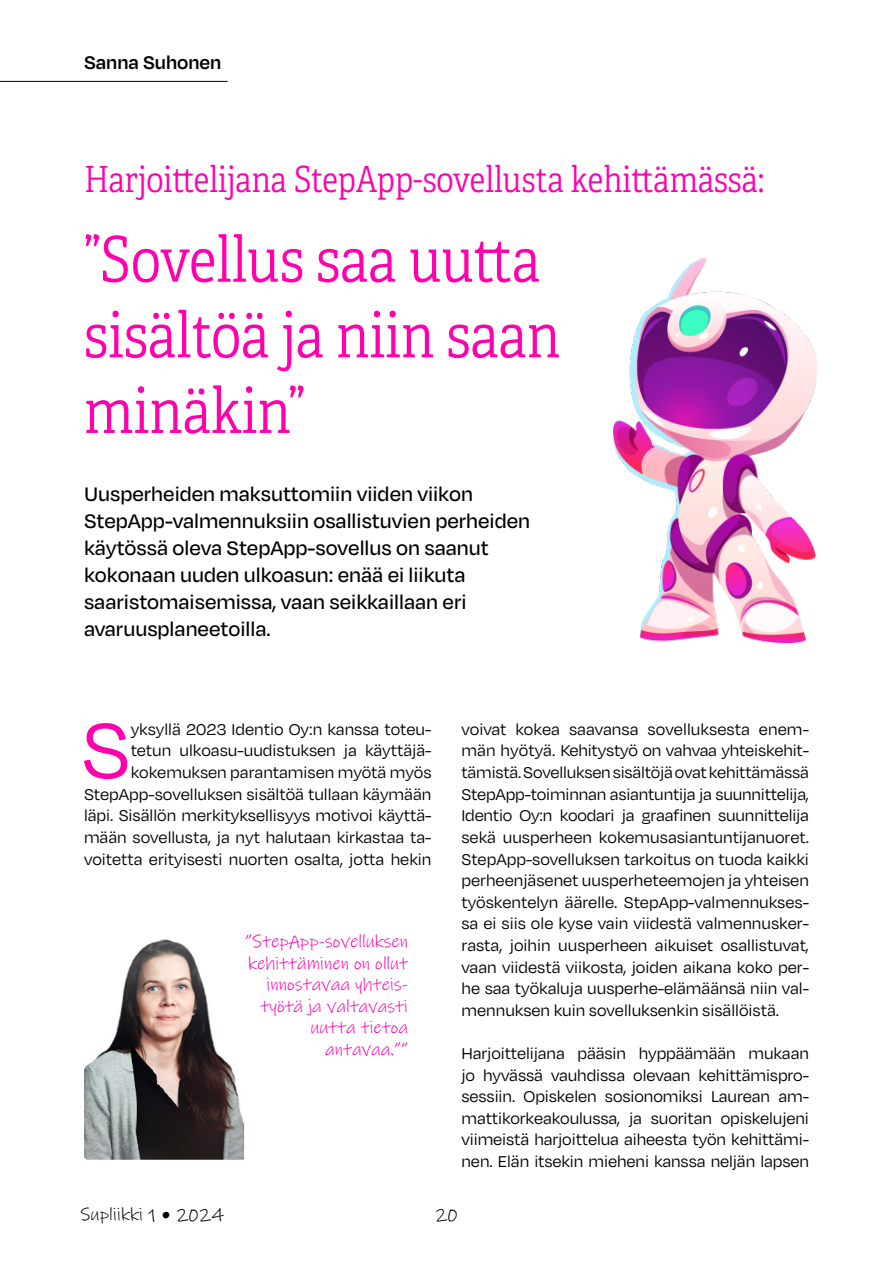
<style>
.page{position:relative;width:893px;height:1263px;background:#fff}
.page>*{position:absolute;margin:0;border:0;box-sizing:border-box;transform-origin:0 0}
.Dropcap{font:90px "Degular";color:#ff00ae}
.t1{font:300 63px "Adelle Condensed";color:#ff00ae}
.t2{font:300 36px "Adelle Condensed";color:#ff00ae}
.Ingressi{font:500 22.5px "Degular";color:#000}
.Leipis{font:600 21px "Degular";color:#000}
.Dropcap-2{font:18px/21.6px "Degular";color:#000;text-align:right}
.Leipis-2{font:18px/21.6px "Degular";letter-spacing:-.005em;color:#000;text-align:justify}
.Erikoisotsikko{font:18px/21.6px "Ink Free";color:#ff00ae}
.t3{font:18px "Ink Free";letter-spacing:.01em;color:#000}
</style>
<div class="page">
<img style="left:84px;top:939px;width:160px;height:221px">
<hr style="left:0;top:81px;width:228px;height:1px;background:#000">
<img style="left:614px;top:258px;width:203px;height:386px">
<p class="Leipis" style="left:84px;top:50px;width:139px">Sanna Suhonen</p>
<p class="t2" style="left:84px;top:157px;width:682px">Harjoittelijana StepApp-sovellusta kehittämässä:</p>
<p class="t1" style="left:84px;top:222px;width:458px">”Sovellus saa uutta</p>
<p class="t1" style="left:84px;top:297px;width:478px">sisältöä ja niin saan</p>
<p class="t1" style="left:84px;top:373px;width:223px">minäkin”</p>
<p class="Ingressi" style="left:84px;top:481px;width:391px">Uusperheiden maksuttomiin viiden viikon</p>
<p class="Ingressi" style="left:84px;top:508px;width:448px">StepApp-valmennuksiin osallistuvien perheiden</p>
<p class="Ingressi" style="left:84px;top:535px;width:406px">käytössä oleva StepApp-sovellus on saanut</p>
<p class="Ingressi" style="left:84px;top:562px;width:383px">kokonaan uuden ulkoasun: enää ei liikuta</p>
<p class="Ingressi" style="left:84px;top:589px;width:384px">saaristomaisemissa, vaan seikkaillaan eri</p>
<p class="Ingressi" style="left:84px;top:616px;width:188px">avaruusplaneetoilla.</p>
<p class="Dropcap" style="left:81px;top:696px;width:51px">S</p>
<p class="Dropcap-2" style="left:84px;top:718px;width:349px">yksyllä 2023 Identio Oy:n kanssa toteu-<br>tetun ulkoasu-uudistuksen ja käyttäjä&shy;kokemuksen parantamisen myötä myös StepApp-sovelluksen sisältöä tullaan käymään läpi. Sisällön merkityksellisyys motivoi käyttä&shy;mään sovellusta, ja nyt halutaan kirkastaa ta&shy;voitetta erityisesti nuorten osalta, jotta hekin</p>
<p class="Dropcap-2" style="left:461px;top:718px;width:349px;text-align:justify">voivat kokea saavansa sovelluksesta enem&shy;män hyötyä. Kehitystyö on vahvaa yhteiskehit&shy;tämistä. Sovelluksen sisältöjä ovat kehittämässä StepApp-toiminnan asiantuntija ja suunnittelija, Identio Oy:n koodari ja graafinen suunnittelija sekä uusperheen kokemusasiantuntijanuoret.<br>StepApp-sovelluksen tarkoitus on tuoda kaikki perheenjäsenet uusperheteemojen ja yhteisen työskentelyn äärelle. StepApp-valmennukses&shy;sa ei siis ole kyse vain viidestä valmennusker&shy;rasta, joihin uusperheen aikuiset osallistuvat, vaan viidestä viikosta, joiden aikana koko per&shy;he saa työkaluja uusperhe-elämäänsä niin val&shy;mennuksen kuin sovelluksenkin sisällöistä.</p>
<p class="Leipis-2" style="left:461px;top:1042px;width:349px">Harjoittelijana pääsin hyppäämään mukaan jo hyvässä vauhdissa olevaan kehittämispro&shy;sessiin. Opiskelen sosionomiksi Laurean am&shy;mattikorkeakoulussa, ja suoritan opiskelujeni viimeistä harjoittelua aiheesta työn kehittämi&shy;nen. Elän itsekin mieheni kanssa neljän lapsen</p>
<p class="Erikoisotsikko" style="left:245px;top:930px;width:164px">”StepApp-sovelluksen kehittäminen on ollut</p>
<p class="Erikoisotsikko" style="left:267px;top:974px;width:143px">innostavaa yhteis-</p>
<p class="Erikoisotsikko" style="left:260px;top:995px;width:149px">työtä ja valtavasti</p>
<p class="Erikoisotsikko" style="left:310px;top:1017px;width:99px">uutta tietoa</p>
<p class="Erikoisotsikko" style="left:325px;top:1038px;width:84px">antavaa.””</p>
<p class="t3" style="left:80px;top:1202px;width:145px">Supliikki 1 • 2024</p>
<p class="t3" style="left:435px;top:1203px;width:24px">20</p>
</div>
